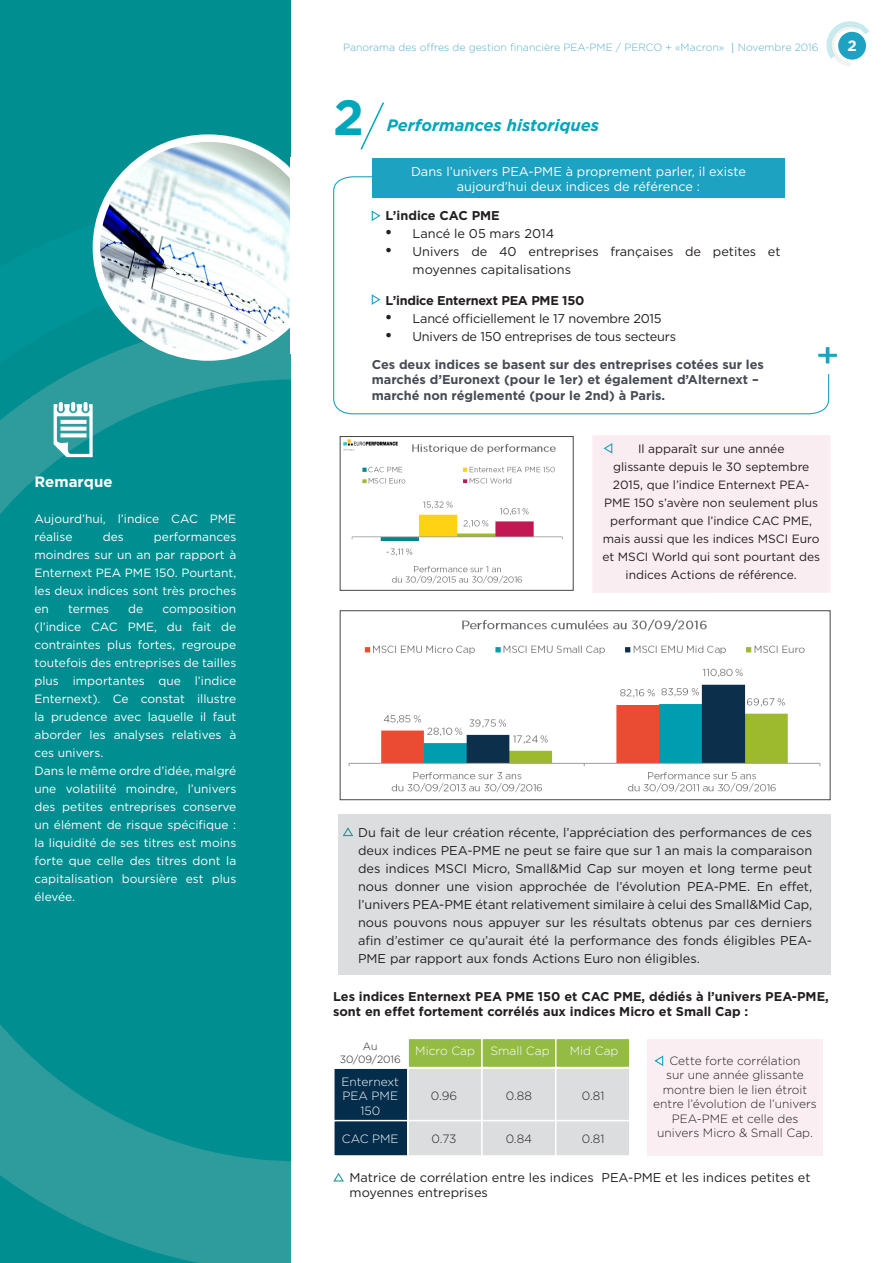
<style>
.page{position:relative;width:893px;height:1263px;background:#fff}
.page>*{position:absolute;margin:0;border:0;box-sizing:border-box;transform-origin:0 0}
.t1{font:700 49.5px "Gotham";color:#00a6b9}
.t2{font:italic 700 16.5px "Gotham";color:#00a6b9}
.t3{font:700 15px "Gotham";color:#fff}
.t4{font:12.75px/18px "Gotham";color:#231f20}
.t5{font:700 12.75px/15.3px "Gotham";color:#464b54}
.t6{font:700 12.75px/15.3px "Gotham";color:#231f20}
.t7{font:12.75px "Gotham";color:#fff}
.t8{font:12.75px "Gotham";letter-spacing:-.02em;color:#231f20}
.t9{font:700 12.75px "Gotham";letter-spacing:-.02em;color:#231f20}
.t10{font:12px/18px "Gotham";color:#fff;text-align:justify}
.t11{font:12px/18px "Gotham";color:#231f20;text-align:center}
.t12{font:300 12px/14.4px "Gotham";color:#231f20;text-align:center}
.t13{font:300 12px/14.4px "Gotham";color:#fff;text-align:center}
.t14{font:300 10.5px "Gotham";color:#5bb0ca}
.t15{font:300 10.5px "Gotham";color:#231f20}
.s1{font-family:"Times New Roman";font-size:18px}
</style>
<div class="page">
<svg style="left:826px;top:21px;width:43px;height:45px"></svg>
<img style="left:348px;top:619px;width:473px;height:174px">
<div style="left:340px;top:610px;width:490px;height:190px;border:1px solid #454647"></div>
<img style="left:343px;top:439px;width:220px;height:145px">
<div style="left:340px;top:436px;width:234px;height:155px;border:1px solid #454647"></div>
<div style="left:338px;top:814px;width:492px;height:161px;background:#dcdddf"></div>
<div style="left:0;top:0;width:291px;height:1263px;background:#008e91"></div>
<svg style="left:0;top:1091px;width:291px;height:172px;fill:#2e9b9c"></svg>
<svg style="left:0;top:1048px;width:73px;height:43px;fill:#2e9b9c"></svg>
<svg style="left:0;top:221px;width:291px;height:827px"></svg>
<svg style="left:360px;top:102px;width:24px;height:48px"></svg>
<svg style="left:54px;top:402px;width:39px;height:55px;background:#95cdce"></svg>
<img style="left:96px;top:140px;width:195px;height:217px">
<div style="left:93px;top:134px;width:231px;height:227px;border:8px solid #fff;border-radius:50%"></div>
<div style="left:291px;top:157px;width:33px;height:197px;background:#fff"></div>
<div style="left:407px;top:1037px;width:76px;height:31px;background:#94bc45;border:2px solid #fff"></div>
<div style="left:333px;top:1067px;width:76px;height:55px;background:#032d4b;border:2px solid #fff"></div>
<div style="left:407px;top:1067px;width:76px;height:55px;background:#dcdddf;border:2px solid #fff"></div>
<div style="left:481px;top:1067px;width:76px;height:55px;background:#dcdddf;border:2px solid #fff"></div>
<div style="left:555px;top:1067px;width:76px;height:55px;background:#dcdddf;border:2px solid #fff"></div>
<div style="left:333px;top:1120px;width:76px;height:37px;background:#032d4b;border:2px solid #fff"></div>
<div style="left:407px;top:1120px;width:76px;height:37px;background:#dcdddf;border:2px solid #fff"></div>
<div style="left:481px;top:1120px;width:76px;height:37px;background:#dcdddf;border:2px solid #fff"></div>
<div style="left:555px;top:1120px;width:76px;height:37px;background:#dcdddf;border:2px solid #fff"></div>
<div style="left:647px;top:1039px;width:176px;height:116px;background:#faeef2"></div>
<div style="left:481px;top:1037px;width:76px;height:31px;background:#94bc45;border:2px solid #fff"></div>
<div style="left:555px;top:1037px;width:76px;height:31px;background:#94bc45;border:2px solid #fff"></div>
<svg style="left:342px;top:827px;width:11px;height:10px"></svg>
<svg style="left:333px;top:1173px;width:11px;height:9px"></svg>
<svg style="left:333px;top:176px;width:497px;height:239px"></svg>
<div style="left:372px;top:158px;width:413px;height:40px;background:#1da2c1"></div>
<svg style="left:371px;top:209px;width:10px;height:13px"></svg>
<svg style="left:371px;top:293px;width:10px;height:13px"></svg>
<svg style="left:818px;top:347px;width:19px;height:17px"></svg>
<div style="left:592px;top:435px;width:238px;height:158px;background:#faedf2"></div>
<svg style="left:654px;top:1055px;width:10px;height:11px"></svg>
<p class="t3" style="left:34px;top:472px;width:80px">Remarque</p>
<p class="t10" style="left:34px;top:510px;width:203px">Aujourd’hui, l’indice CAC PME réalise</p>
<p class="t10" style="left:34px;top:528px;width:203px;text-indent:120px">performances moindres sur un an par rapport à Enternext PEA PME 150. Pourtant, les deux indices sont très proches en</p>
<p class="t10" style="left:103px;top:528px;width:23px">des</p>
<p class="t10" style="left:68px;top:600px;width:43px">termes</p>
<p class="t10" style="left:128px;top:600px;width:17px">de</p>
<p class="t10" style="left:34px;top:600px;width:203px;text-indent:128px">composition (l’indice CAC PME, du fait de contraintes plus fortes, regroupe toutefois des entreprises de tailles plus importantes que l’indice Enternext). Ce constat illustre la prudence avec laquelle il faut aborder les analyses relatives à ces univers.</p>
<p class="t10" style="left:34px;top:762px;width:203px">Dans le même ordre d’idée, malgré une volatilité moindre, l’univers des petites entreprises conserve un élément de risque spécifique : la liquidité de ses titres est moins forte que celle des titres dont la capitalisation boursière est plus élevée.</p>
<p class="t14" style="left:343px;top:41px;width:383px">Panorama des offres de gestion financière PEA-PME / PERCO + «Macron»</p>
<p class="t14" style="left:738px;top:41px;width:82px">Novembre 2016</p>
<p class="t3" style="left:847px;top:35px;width:11px">2</p>
<p class="t1" style="left:333px;top:84px;width:32px">2</p>
<p class="t2" style="left:387px;top:114px;width:214px">Performances historiques</p>
<p class="t7" style="left:411px;top:163px;width:336px">Dans l’univers PEA-PME à proprement parler, il existe</p>
<p class="t7" style="left:457px;top:178px;width:245px">aujourd’hui deux indices de référence :</p>
<p class="t6" style="left:386px;top:208px;width:116px">L’indice CAC PME</p>
<p class="t4" style="left:386px;top:225px;width:170px"><span class="s1">•</span> Lancé le 05 mars 2014</p>
<p class="t4" style="left:413px;top:243px;width:370px;text-indent:-27px"><span class="s1">•</span> Univers de 40 entreprises françaises de petites et moyennes capitalisations</p>
<p class="t9" style="left:386px;top:292px;width:200px">L’indice Enternext PEA PME 150</p>
<p class="t8" style="left:386px;top:310px;width:278px"><span class="s1">•</span> Lancé officiellement le 17 novembre 2015</p>
<p class="t8" style="left:386px;top:328px;width:292px"><span class="s1">•</span> Univers de 150 entreprises de tous secteurs</p>
<p class="t5" style="left:372px;top:357px;width:394px">Ces deux indices se basent sur des entreprises cotées sur les marchés d’Euronext (pour le 1er) et également d’Alternext – marché non réglementé (pour le 2nd) à Paris.</p>
<p class="t11" style="left:638px;top:439px;width:148px">Il apparaît sur une année</p>
<p class="t11" style="left:602px;top:457px;width:219px">glissante depuis le 30 septembre 2015, que l’indice Enternext PEA-PME 150 s’avère non seulement plus performant que l’indice CAC PME, mais aussi que les indices MSCI Euro et MSCI World qui sont pourtant des indices Actions de référence.</p>
<p class="t4" style="left:358px;top:823px;width:456px;text-align:justify">Du fait de leur création récente, l’appréciation des performances de ces deux indices PEA-PME ne peut se faire que sur 1 an mais la comparaison des indices MSCI Micro, Small&amp;Mid Cap sur moyen et long terme peut nous donner une vision approchée de l’évolution PEA-PME. En effet, l’univers PEA-PME étant relativement similaire à celui des Small&amp;Mid Cap, nous pouvons nous appuyer sur les résultats obtenus par ces derniers afin d’estimer ce qu’aurait été la performance des fonds éligibles PEA-PME par rapport aux fonds Actions Euro non éligibles.</p>
<p class="t6" style="left:333px;top:988px;width:497px">Les indices Enternext PEA PME 150 et CAC PME, dédiés à l’univers PEA-PME, sont en effet fortement corrélés aux indices Micro et Small Cap :</p>
<p class="t15" style="left:363px;top:1039px;width:16px">Au</p>
<p class="t15" style="left:340px;top:1052px;width:63px">30/09/2016</p>
<p class="t13" style="left:342px;top:1074px;width:59px">Enternext<br>PEA PME<br>150</p>
<p class="t13" style="left:415px;top:1043px;width:61px">Micro Cap</p>
<p class="t13" style="left:490px;top:1043px;width:61px">Small Cap</p>
<p class="t13" style="left:570px;top:1043px;width:50px">Mid Cap</p>
<p class="t12" style="left:431px;top:1088px;width:28px">0.96</p>
<p class="t12" style="left:432px;top:1131px;width:26px">0.73</p>
<p class="t12" style="left:506px;top:1088px;width:28px">0.88</p>
<p class="t12" style="left:506px;top:1131px;width:28px">0.84</p>
<p class="t12" style="left:582px;top:1088px;width:24px">0.81</p>
<p class="t13" style="left:342px;top:1131px;width:58px">CAC PME</p>
<p class="t12" style="left:582px;top:1131px;width:24px">0.81</p>
<p class="t12" style="left:669px;top:1053px;width:133px">Cette forte corrélation</p>
<p class="t12" style="left:653px;top:1068px;width:165px">sur une année glissante montre bien le lien étroit entre l’évolution de l’univers<br>PEA-PME et celle des</p>
<p class="t12" style="left:657px;top:1125px;width:157px">univers Micro &amp; Small Cap.</p>
<p class="t4" style="left:350px;top:1169px;width:463px;line-height:15.3px">Matrice de corrélation entre les indices PEA-PME et les indices petites et moyennes entreprises</p>
</div>
